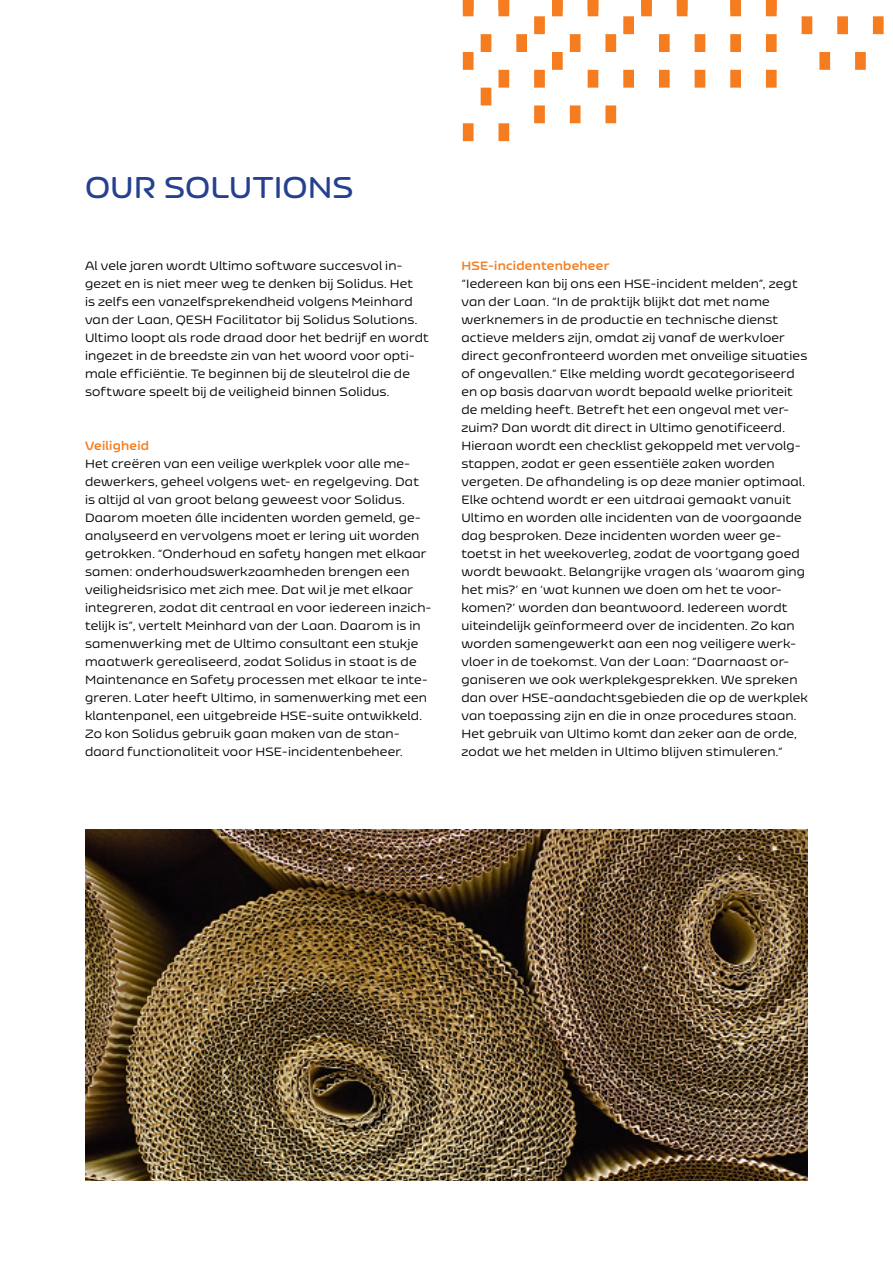
<style>
.page{position:relative;width:893px;height:1263px;background:#fff}
.page>*{position:absolute;margin:0;border:0;box-sizing:border-box;transform-origin:0 0}
.t1{font:600 30px "Nizzoli Alt Rd";letter-spacing:.005em;color:#25408f}
.t2{font:12px/18px "Nizzoli Alt Rd";letter-spacing:.01em;color:#000}
.t3{font:700 12px "Nizzoli Alt Rd";letter-spacing:.02em;color:#f57d20}
</style>
<div class="page">
<svg style="left:463px;top:11px;width:421px;height:130px"></svg>
<img style="left:85px;top:829px;width:723px;height:351px">
<svg style="left:463px;top:0;width:314px;height:11px"></svg>
<h1 class="t1" style="left:85px;top:170px;width:270px">OUR SOLUTIONS</h1>
<p class="t2" style="left:85px;top:257px;width:345px">Al vele jaren wordt Ultimo software succesvol in&shy;gezet en is niet meer weg te denken bij Solidus. Het<br>is zelfs een vanzelfsprekendheid volgens Meinhard van der Laan, QESH Facilitator bij Solidus Solutions.<br>Ultimo loopt als rode draad door het bedrijf en wordt ingezet in de breedste zin van het woord voor opti&shy;male efficiëntie. Te beginnen bij de sleutelrol die de software speelt bij de veiligheid binnen Solidus.</p>
<p class="t3" style="left:85px;top:439px;width:66px">Veiligheid</p>
<p class="t2" style="left:85px;top:455px;width:348px">Het creëren van een veilige werkplek voor alle me&shy;dewerkers, geheel volgens wet- en regelgeving. Dat is altijd al van groot belang geweest voor Solidus.<br>Daarom moeten álle incidenten worden gemeld, ge&shy;analyseerd en vervolgens moet er lering uit worden getrokken. “Onderhoud en safety hangen met elkaar samen: onderhoudswerkzaamheden brengen een veiligheidsrisico met zich mee. Dat wil je met elkaar integreren, zodat dit centraal en voor iedereen inzich&shy;telijk is”, vertelt Meinhard van der Laan. Daarom is in samenwerking met de Ultimo consultant een stukje maatwerk gerealiseerd, zodat Solidus in staat is de Maintenance en Safety processen met elkaar te inte&shy;greren. Later heeft Ultimo, in samenwerking met een klantenpanel, een uitgebreide HSE-suite ontwikkeld.<br>Zo kon Solidus gebruik gaan maken van de stan&shy;daard functionaliteit voor HSE-incidentenbeheer.</p>
<p class="t3" style="left:461px;top:259px;width:150px">HSE-incidentenbeheer</p>
<p class="t2" style="left:461px;top:275px;width:348px">“Iedereen kan bij ons een HSE-incident melden”, zegt van der Laan. “In de praktijk blijkt dat met name werknemers in de productie en technische dienst actieve melders zijn, omdat zij vanaf de werkvloer direct geconfronteerd worden met onveilige situaties of ongevallen.” Elke melding wordt gecategoriseerd en op basis daarvan wordt bepaald welke prioriteit de melding heeft. Betreft het een ongeval met ver&shy;zuim? Dan wordt dit direct in Ultimo genotificeerd.<br>Hieraan wordt een checklist gekoppeld met vervolg&shy;stappen, zodat er geen essentiële zaken worden vergeten. De afhandeling is op deze manier optimaal.<br>Elke ochtend wordt er een uitdraai gemaakt vanuit Ultimo en worden alle incidenten van de voorgaande dag besproken. Deze incidenten worden weer ge&shy;toetst in het weekoverleg, zodat de voortgang goed wordt bewaakt. Belangrijke vragen als ‘waarom ging het mis?’ en ‘wat kunnen we doen om het te voor&shy;komen?’ worden dan beantwoord. Iedereen wordt uiteindelijk geïnformeerd over de incidenten. Zo kan worden samengewerkt aan een nog veiligere werk&shy;vloer in de toekomst. Van der Laan: “Daarnaast or&shy;ganiseren we ook werkplekgesprekken. We spreken dan over HSE-aandachtsgebieden die op de werkplek van toepassing zijn en die in onze procedures staan.<br>Het gebruik van Ultimo komt dan zeker aan de orde, zodat we het melden in Ultimo blijven stimuleren.”</p>
</div>
